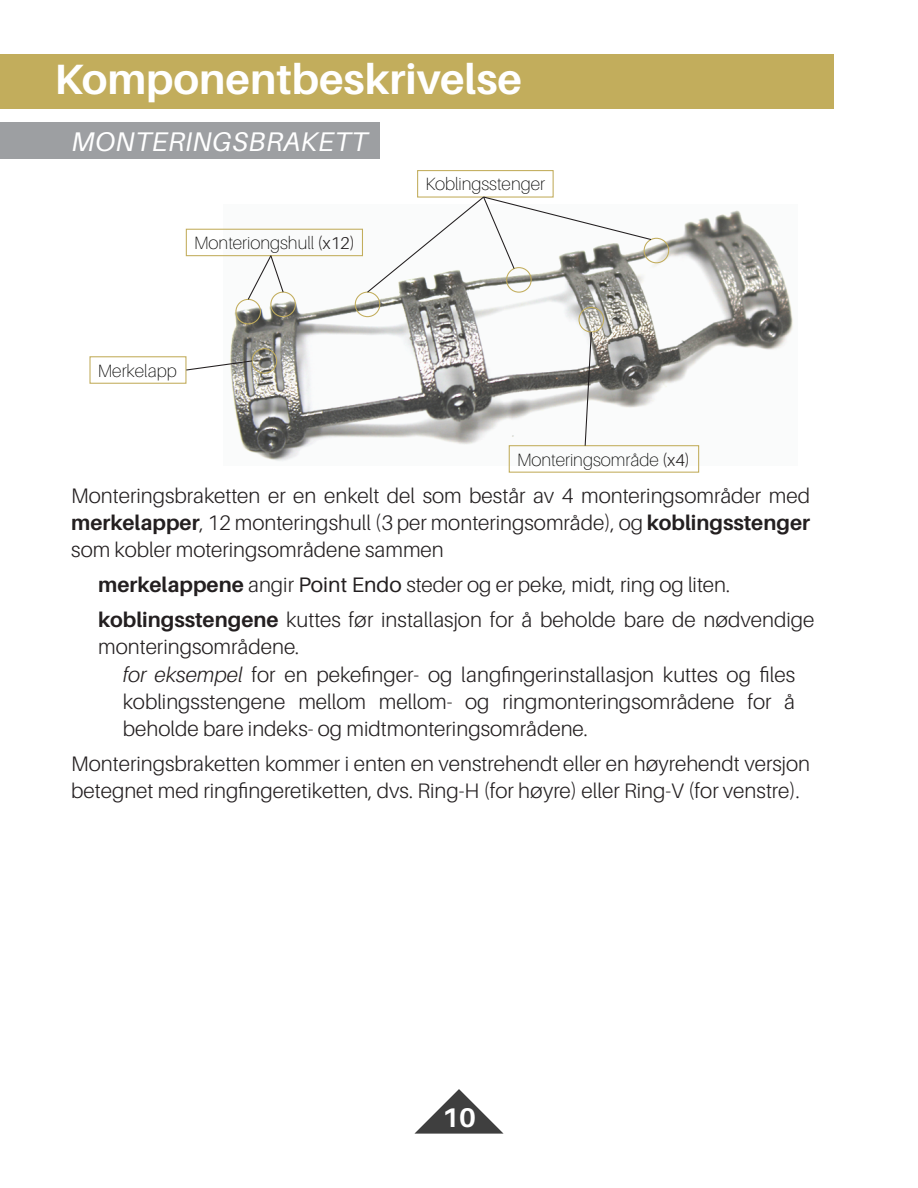
<style>
.page{position:relative;width:918px;height:1188px;background:#fff}
.page>*{position:absolute;margin:0;border:0;box-sizing:border-box;transform-origin:0 0}
.regular_paragraph{font:700 42.45px "Aileron";color:#fff}
.t1{font:italic 27px "Aileron";letter-spacing:.01em;color:#fff}
.Paragraph_Style_1{font:700 27px "Aileron";color:#fff}
.t2{font:300 21px/27px "Aileron";color:#231f20;text-align:justify}
.t3{font:100 17.85px "Aileron";color:#050504}
.s1{font-weight:300;font-size:17.1px;color:#231f20}
.s2{font-weight:700}
.s3{font-weight:400}
.s4{font-style:italic}
</style>
<div class="page">
<div style="left:1px;top:54px;width:833px;height:54px;background:#c2ad5c"></div>
<div style="left:0;top:122px;width:379px;height:37px;background:#9d9fa2"></div>
<svg style="left:414px;top:1089px;width:90px;height:45px"></svg>
<img style="left:223px;top:210px;width:570px;height:256px">
<div style="left:252px;top:348px;width:25px;height:26px;border:1px solid #c2ad5c;border-radius:50%"></div>
<div style="left:355px;top:292px;width:25px;height:25px;border:1px solid #c2ad5c;border-radius:50%"></div>
<div style="left:644px;top:238px;width:25px;height:25px;border:1px solid #c2ad5c;border-radius:50%"></div>
<div style="left:579px;top:307px;width:25px;height:25px;border:1px solid #c2ad5c;border-radius:50%"></div>
<div style="left:270px;top:292px;width:26px;height:25px;border:1px solid #c2ad5c;border-radius:50%"></div>
<div style="left:235px;top:299px;width:26px;height:25px;border:1px solid #c2ad5c;border-radius:50%"></div>
<div style="left:186px;top:229px;width:177px;height:27px;border:1px solid #c2ad5c"></div>
<div style="left:89px;top:356px;width:97px;height:28px;border:1px solid #c2ad5c"></div>
<div style="left:417px;top:170px;width:137px;height:28px;border:1px solid #c2ad5c"></div>
<div style="left:509px;top:445px;width:190px;height:28px;border:1px solid #c2ad5c"></div>
<svg style="left:366px;top:196px;width:286px;height:98px"></svg>
<svg style="left:247px;top:254px;width:37px;height:47px"></svg>
<svg style="left:185px;top:360px;width:68px;height:11px"></svg>
<svg style="left:584px;top:331px;width:8px;height:116px"></svg>
<p class="regular_paragraph" style="left:55px;top:56px;width:469px">Komponentbeskrivelse</p>
<p class="t1" style="left:71px;top:127px;width:298px">MONTERINGSBRAKETT</p>
<p class="t3" style="left:194px;top:233px;width:162px">Monteriongshull <span class="s1">(x12)</span></p>
<p class="t3" style="left:98px;top:361px;width:80px">Merkelapp</p>
<p class="t3" style="left:425px;top:174px;width:121px">Koblingsstenger</p>
<p class="t3" style="left:517px;top:450px;width:175px">Monteringsområde <span class="s1">(x4)</span></p>
<p class="t2" style="left:71px;top:482px;width:740px">Monteringsbraketten er en enkelt del som består av 4 monteringsområder med <span class="s2">merkelapper</span>, 12 monteringshull (3 per monteringsområde), og <span class="s2">koblingsstenger </span>som kobler moteringsområdene sammen</p>
<p class="t2" style="left:98px;top:571px;width:633px"><span class="s2">merkelappene</span> angir <span class="s3">Point Endo</span> steder og er peke, midt, ring og liten.</p>
<p class="t2" style="left:98px;top:606px;width:718px"><span class="s2">koblingsstengene</span> kuttes før installasjon for å beholde bare de nødvendige monteringsområdene.</p>
<p class="t2" style="left:123px;top:661px;width:674px"><span class="s4">for eksempel</span> for en pekefinger- og langfingerinstallasjon kuttes og files koblingsstengene mellom mellom- og ringmonteringsområdene for å beholde bare indeks- og midtmonteringsområdene.</p>
<p class="t2" style="left:71px;top:750px;width:740px">Monteringsbraketten kommer i enten en venstrehendt eller en høyrehendt versjon betegnet med ringfingeretiketten, dvs. Ring-H (for høyre) eller Ring-V (for venstre).</p>
<p class="Paragraph_Style_1" style="left:442px;top:1102px;width:35px">10</p>
</div>
